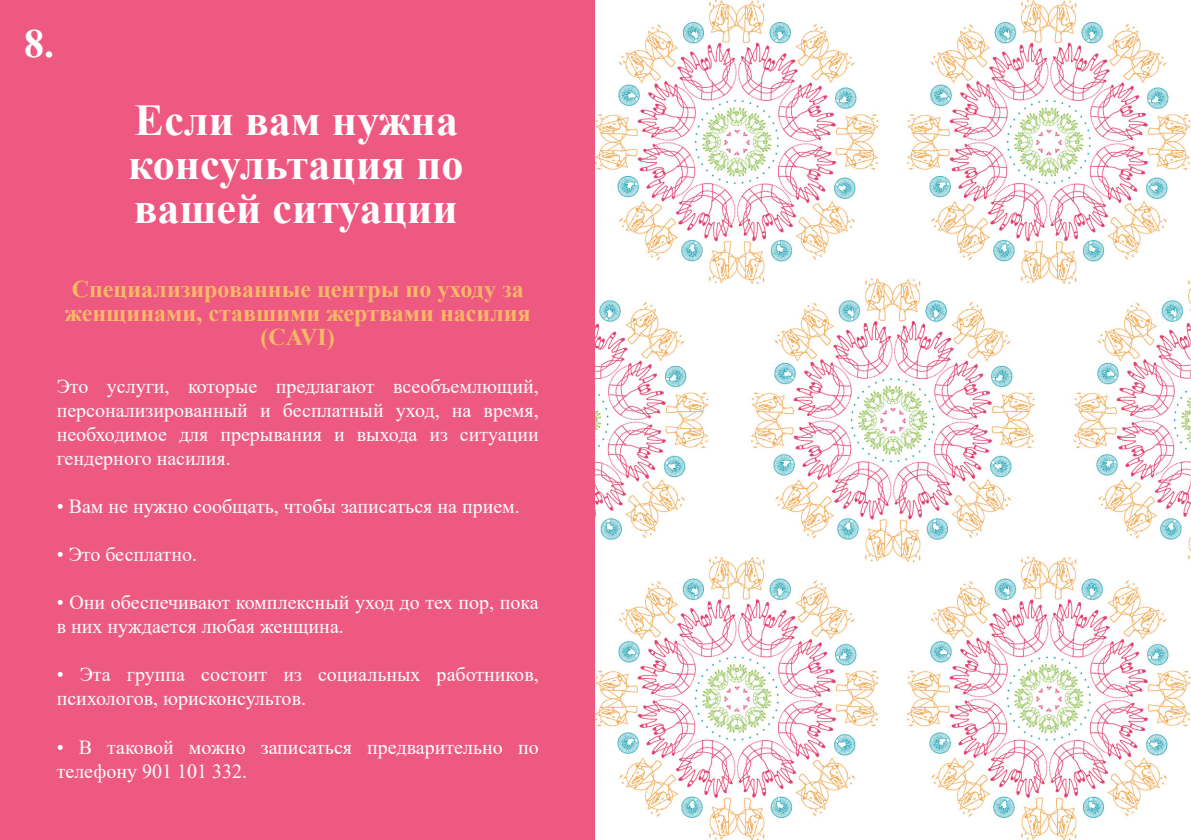
<style>
.page{position:relative;width:1191px;height:840px;background:#fff}
.page>*{position:absolute;margin:0;border:0;box-sizing:border-box;transform-origin:0 0}
.t1{font:700 44px/44px "Times New Roman";color:#fff}
.Títulos{font:700 40px "Times New Roman";color:#fff}
.Títulos-2{font:700 24px/24px "Times New Roman";color:#f9b964;text-align:center}
.Texto_corrido{font:20px/24px "Times New Roman";color:#fff}
</style>
<div class="page">
<div style="left:0;top:0;width:595px;height:839px;background:#ee5982"></div>
<img style="left:595px;top:0;width:596px;height:839px">
<p class="Títulos" style="left:24px;top:14px;width:31px">8.</p>
<p class="t1" style="left:128px;top:96px;width:337px">Если вам нужна консультация по вашей ситуации</p>
<p class="Títulos-2" style="left:65px;top:276px;width:467px">Специализированные центры по уходу за женщинами, ставшими жертвами насилия (CAVI)</p>
<p class="Texto_corrido" style="left:57px;top:373px;width:483px;text-align:justify">Это услуги, которые предлагают всеобъемлющий, персонализированный и бесплатный уход, на время, необходимое для прерывания и выхода из ситуации гендерного насилия.</p>
<p class="Texto_corrido" style="left:57px;top:493px;width:465px">• Вам не нужно сообщать, чтобы записаться на прием.</p>
<p class="Texto_corrido" style="left:57px;top:541px;width:142px">• Это бесплатно.</p>
<p class="Texto_corrido" style="left:57px;top:589px;width:483px">• Они обеспечивают комплексный уход до тех пор, пока в них нуждается любая женщина.</p>
<p class="Texto_corrido" style="left:57px;top:661px;width:483px">• Эта группа состоит из социальных работников, психологов, юрисконсультов.</p>
<p class="Texto_corrido" style="left:57px;top:733px;width:483px">• В таковой можно записаться предварительно по телефону 901 101 332.</p>
</div>
